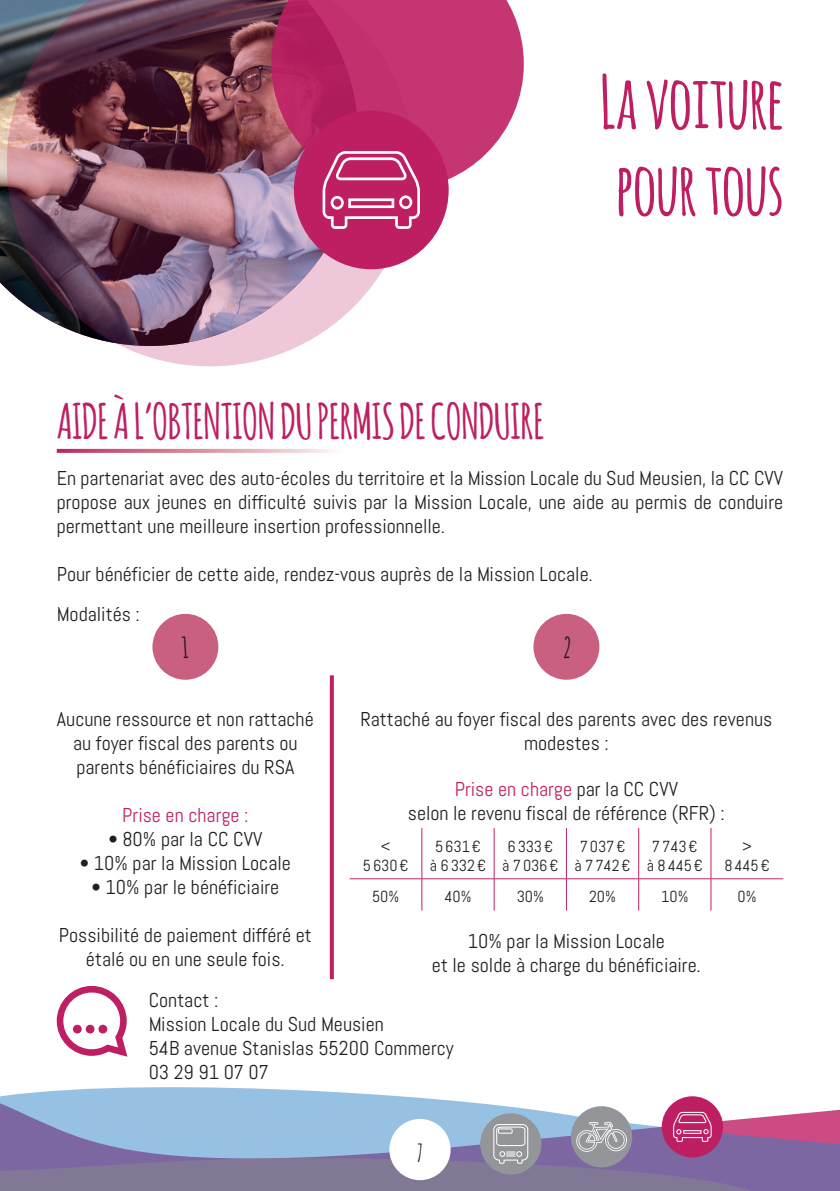
<style>
.page{position:relative;width:840px;height:1191px;background:#fff}
.page>*{position:absolute;margin:0;border:0;box-sizing:border-box;transform-origin:0 0}
.t1{font:700 72px/86.4px "Amatic";color:#be1f63}
.t2{font:700 48px "Amatic";color:#be1f63}
.t3{font:700 28px "Amatic";color:#231f20}
.t4{font:700 24px "Amatic";color:#231f20}
.t5{font:20px/24px "Abel";color:#231f20;text-align:center}
.t6{font:20px "Abel";color:#be1f63}
.t7{font:16px/19.2px "Abel";color:#231f20;text-align:center}
.s1{color:#be1f63}
</style>
<div class="page">
<svg style="left:0;top:1087px;width:839px;height:104px;background:#9da0c2"></svg>
<div style="left:389px;top:1119px;width:61px;height:61px;background:#fff;border-radius:50%"></div>
<div style="left:661px;top:1096px;width:61px;height:61px;background:#be1f63;border-radius:50%"></div>
<svg style="left:673px;top:1111px;width:38px;height:30px"></svg>
<div style="left:480px;top:1113px;width:61px;height:61px;background:#939598;border-radius:50%"></div>
<svg style="left:493px;top:1124px;width:35px;height:39px"></svg>
<div style="left:570px;top:1106px;width:62px;height:61px;background:#939598;border-radius:50%"></div>
<svg style="left:576px;top:1121px;width:50px;height:30px"></svg>
<svg style="left:57px;top:986px;width:70px;height:70px"></svg>
<div style="left:73px;top:1024px;width:9px;height:9px;background:#be1f63;border-radius:50%"></div>
<div style="left:86px;top:1024px;width:8px;height:9px;background:#be1f63;border-radius:50%"></div>
<div style="left:98px;top:1024px;width:9px;height:9px;background:#be1f63;border-radius:50%"></div>
<img style="left:7px;top:0;width:406px;height:366px">
<svg style="left:271px;top:0;width:252px;height:190px;background:#c24378"></svg>
<div style="left:152px;top:614px;width:66px;height:65px;background:#ca6080;border-radius:50%"></div>
<div style="left:533px;top:614px;width:66px;height:65px;background:#ca6080;border-radius:50%"></div>
<svg style="left:57px;top:449px;width:276px;height:4px"></svg>
<div style="left:294px;top:111px;width:154px;height:158px;background:#be1f63;border-radius:50%"></div>
<svg style="left:322px;top:151px;width:97px;height:78px"></svg>
<hr style="left:421px;top:828px;width:1px;height:50px;background:#be1f63">
<hr style="left:493px;top:828px;width:1px;height:50px;background:#be1f63">
<hr style="left:565px;top:828px;width:1px;height:50px;background:#be1f63">
<hr style="left:638px;top:828px;width:1px;height:50px;background:#be1f63">
<hr style="left:710px;top:828px;width:1px;height:50px;background:#be1f63">
<hr style="left:349px;top:878px;width:72px;height:1px;background:#be1f63">
<hr style="left:421px;top:878px;width:73px;height:1px;background:#be1f63">
<hr style="left:421px;top:879px;width:1px;height:31px;background:#be1f63">
<hr style="left:494px;top:878px;width:72px;height:1px;background:#be1f63">
<hr style="left:493px;top:879px;width:1px;height:31px;background:#be1f63">
<hr style="left:566px;top:878px;width:72px;height:1px;background:#be1f63">
<hr style="left:565px;top:879px;width:1px;height:31px;background:#be1f63">
<hr style="left:638px;top:878px;width:72px;height:1px;background:#be1f63">
<hr style="left:638px;top:879px;width:1px;height:31px;background:#be1f63">
<hr style="left:710px;top:878px;width:72px;height:1px;background:#be1f63">
<hr style="left:710px;top:879px;width:1px;height:31px;background:#be1f63">
<svg style="left:329px;top:675px;width:4px;height:304px"></svg>
<h1 class="t1" style="left:600px;top:56px;width:184px">La voiture pour tous</h1>
<h2 class="t2" style="left:57px;top:387px;width:488px">AIDE À L’OBTENTION DU PERMIS DE CONDUIRE</h2>
<p class="t5" style="left:57px;top:466px;width:727px;text-align:justify">En partenariat avec des auto-écoles du territoire et la Mission Locale du Sud Meusien, la CC CVV propose aux jeunes en difficulté suivis par la Mission Locale, une aide au permis de conduire permettant une meilleure insertion professionnelle.</p>
<p class="t5" style="left:57px;top:562px;width:537px">Pour bénéficier de cette aide, rendez-vous auprès de la Mission Locale.</p>
<p class="t5" style="left:57px;top:602px;width:85px">Modalités :</p>
<h3 class="t3" style="left:182px;top:628px;width:8px">1</h3>
<h3 class="t3" style="left:563px;top:628px;width:9px">2</h3>
<p class="t5" style="left:57px;top:707px;width:258px">Aucune ressource et non rattaché au foyer fiscal des parents ou parents bénéficiaires du RSA</p>
<p class="t6" style="left:122px;top:802px;width:128px">Prise en charge :</p>
<p class="t5" style="left:108px;top:827px;width:155px">• 80% par la CC CVV</p>
<p class="t5" style="left:80px;top:851px;width:212px">• 10% par la Mission Locale</p>
<p class="t5" style="left:91px;top:875px;width:189px">• 10% par le bénéficiaire</p>
<p class="t5" style="left:59px;top:923px;width:254px">Possibilité de paiement différé et étalé ou en une seule fois.</p>
<p class="t5" style="left:360px;top:707px;width:413px">Rattaché au foyer fiscal des parents avec des revenus modestes :</p>
<p class="t5" style="left:407px;top:777px;width:318px"><span class="s1">Prise en charge</span> par la CC CVV<br>selon le revenu fiscal de référence (RFR) :</p>
<p class="t7" style="left:362px;top:836px;width:47px">&lt;<br>5630€</p>
<p class="t7" style="left:429px;top:836px;width:58px">5631€ à 6332€</p>
<p class="t7" style="left:502px;top:836px;width:58px">6333€ à 7036€</p>
<p class="t7" style="left:574px;top:836px;width:58px">7037€ à 7742€</p>
<p class="t7" style="left:646px;top:836px;width:58px">7743€ à 8445€</p>
<p class="t7" style="left:724px;top:836px;width:47px">&gt;<br>8445€</p>
<p class="t7" style="left:372px;top:887px;width:29px">50%</p>
<p class="t7" style="left:444px;top:887px;width:28px">40%</p>
<p class="t7" style="left:516px;top:887px;width:29px">30%</p>
<p class="t7" style="left:588px;top:887px;width:28px">20%</p>
<p class="t7" style="left:660px;top:887px;width:29px">10%</p>
<p class="t7" style="left:737px;top:887px;width:21px">0%</p>
<p class="t5" style="left:431px;top:929px;width:270px">10% par la Mission Locale<br>et le solde à charge du bénéficiaire.</p>
<p class="t5" style="left:149px;top:988px;width:306px;text-align:left">Contact :<br>Mission Locale du Sud Meusien<br>54B avenue Stanislas 55200 Commercy<br>03 29 91 07 07</p>
<p class="t4" style="left:417px;top:1135px;width:7px">7</p>
</div>
